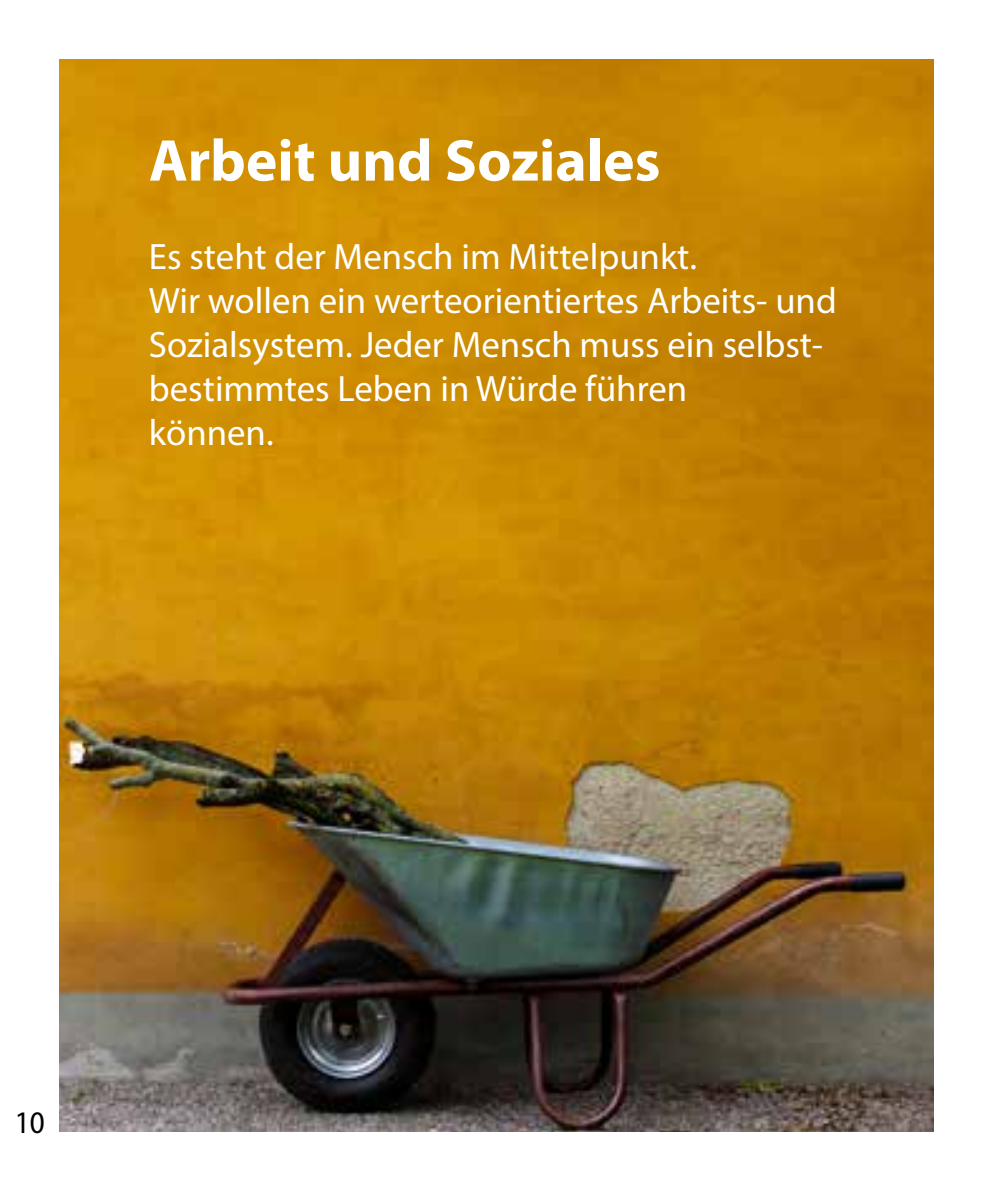
<style>
.page{position:relative;width:993px;height:1191px;background:#fff}
.page>*{position:absolute;margin:0;border:0;box-sizing:border-box;transform-origin:0 0}
.t1{font:700 59.5px "Myriad Pro";color:#fff}
.t2{font:36.75px/44.1px "Myriad Pro";color:#fff}
.t3{font:semi-condensed 31.5px "Myriad Pro";color:#000}
</style>
<div class="page">
<img style="left:60px;top:60px;width:873px;height:1071px">
<h1 class="t1" style="left:149px;top:122px;width:513px">Arbeit und Soziales</h1>
<p class="t2" style="left:149px;top:234px;width:689px">Es steht der Mensch im Mittelpunkt.<br>Wir wollen ein werteorientiertes Arbeits- und Sozialsystem. Jeder Mensch muss ein selbst&shy;bestimmtes Leben in Würde führen<br>können.</p>
<p class="t3" style="left:15px;top:1105px;width:31px">10</p>
</div>
